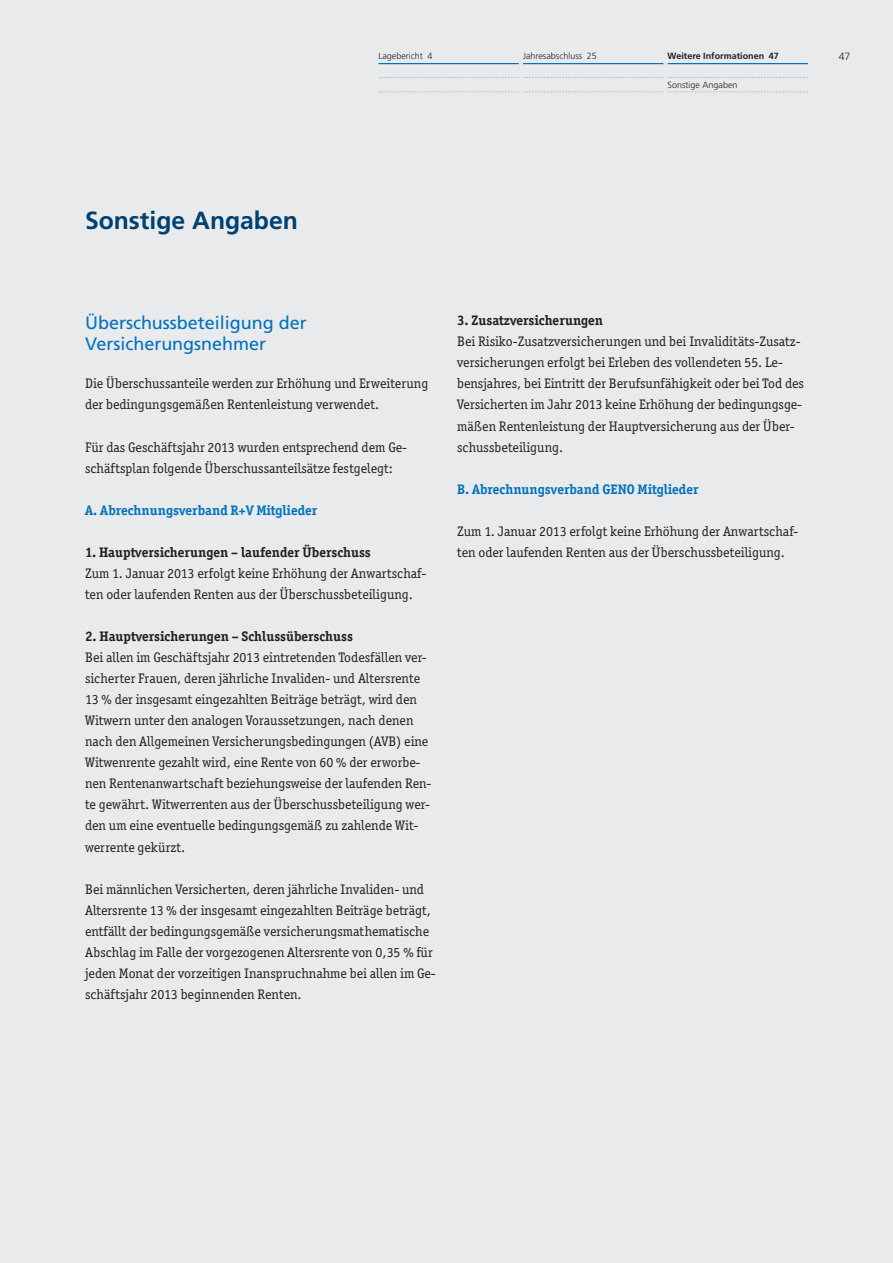
<style>
.page{position:relative;width:893px;height:1263px;background:#e9eaeb}
.page>*{position:absolute;margin:0;border:0;box-sizing:border-box;transform-origin:0 0}
.t1{font:700 24.75px "Frutiger LT";color:#004170}
.t2{font:18px/21px "Frutiger LT";color:#0072bc}
.t3{font:13.8px/21px "Officina Ser ITC";color:#231f20}
.t4{font:700 13.8px "Officina Ser ITC";color:#231f20}
.t5{font:700 13.8px "Officina Ser ITC";color:#0072bc}
.t6{font:300 10.5px "Frutiger LT";color:#231f20}
.t7{font:300 9px "Frutiger LT";color:#231f20}
.t8{font:700 9px "Frutiger LT";color:#231f20}
</style>
<div class="page">
<hr style="left:378px;top:63px;width:141px;height:1px;background:#0072bc">
<hr style="left:523px;top:63px;width:140px;height:1px;background:#0072bc">
<hr style="left:668px;top:63px;width:140px;height:1px;background:#0072bc">
<svg style="left:378px;top:77px;width:430px;height:1px"></svg>
<svg style="left:379px;top:92px;width:429px;height:1px"></svg>
<p class="t7" style="left:378px;top:53px;width:55px">Lagebericht 4</p>
<p class="t7" style="left:523px;top:53px;width:75px">Jahresabschluss 25</p>
<p class="t8" style="left:668px;top:53px;width:113px">Weitere Informationen 47</p>
<p class="t7" style="left:668px;top:81px;width:71px">Sonstige Angaben</p>
<p class="t6" style="left:839px;top:53px;width:13px">47</p>
<h1 class="t1" style="left:85px;top:210px;width:214px">Sonstige Angaben</h1>
<h2 class="t2" style="left:85px;top:314px;width:223px">Überschussbeteiligung der<br>Versicherungsnehmer</h2>
<p class="t3" style="left:85px;top:373px;width:345px">Die Überschussanteile werden zur Erhöhung und Erweiterung der bedingungsgemäßen Rentenleistung verwendet.</p>
<p class="t3" style="left:85px;top:436px;width:324px">Für das Geschäftsjahr 2013 wurden entsprechend dem Ge&shy;schäftsplan folgende Überschussanteilsätze festgelegt:</p>
<p class="t5" style="left:85px;top:502px;width:234px">A. Abrechnungsverband R+V Mitglieder</p>
<p class="t4" style="left:85px;top:544px;width:287px">1. Hauptversicherungen – laufender Überschuss</p>
<p class="t3" style="left:85px;top:563px;width:343px">Zum 1. Januar 2013 erfolgt keine Erhöhung der Anwartschaf&shy;ten oder laufenden Renten aus der Überschussbeteiligung.</p>
<p class="t4" style="left:85px;top:628px;width:269px">2. Hauptversicherungen – Schlussüberschuss</p>
<p class="t3" style="left:85px;top:647px;width:348px">Bei allen im Geschäftsjahr 2013 eintretenden Todesfällen ver&shy;sicherter Frauen, deren jährliche Invaliden- und Altersrente 13 % der insgesamt eingezahlten Beiträge beträgt, wird den Witwern unter den analogen Voraussetzungen, nach denen nach den Allgemeinen Versicherungsbedingungen (AVB) eine Witwenrente gezahlt wird, eine Rente von 60 % der erworbe&shy;nen Rentenanwartschaft beziehungsweise der laufenden Ren&shy;te gewährt. Witwerrenten aus der Überschussbeteiligung wer&shy;den um eine eventuelle bedingungsgemäß zu zahlende Wit&shy;werrente gekürzt.</p>
<p class="t3" style="left:85px;top:878px;width:352px">Bei männlichen Versicherten, deren jährliche Invaliden- und Altersrente 13 % der insgesamt eingezahlten Beiträge beträgt, entfällt der bedingungsgemäße versicherungsmathematische Abschlag im Falle der vorgezogenen Altersrente von 0,35 % für jeden Monat der vorzeitigen Inanspruchnahme bei allen im Ge&shy;schäftsjahr 2013 beginnenden Renten.</p>
<p class="t4" style="left:457px;top:312px;width:148px">3. Zusatzversicherungen</p>
<p class="t3" style="left:457px;top:331px;width:348px">Bei Risiko-Zusatzversicherungen und bei Invaliditäts-Zusatz&shy;versicherungen erfolgt bei Erleben des vollendeten 55. Le&shy;bensjahres, bei Eintritt der Berufsunfähigkeit oder bei Tod des Versicherten im Jahr 2013 keine Erhöhung der bedingungsge&shy;mäßen Rentenleistung der Hauptversicherung aus der Über&shy;schussbeteiligung.</p>
<p class="t5" style="left:457px;top:481px;width:243px">B. Abrechnungsverband GENO Mitglieder</p>
<p class="t3" style="left:457px;top:520px;width:343px">Zum 1. Januar 2013 erfolgt keine Erhöhung der Anwartschaf&shy;ten oder laufenden Renten aus der Überschussbeteiligung.</p>
</div>
